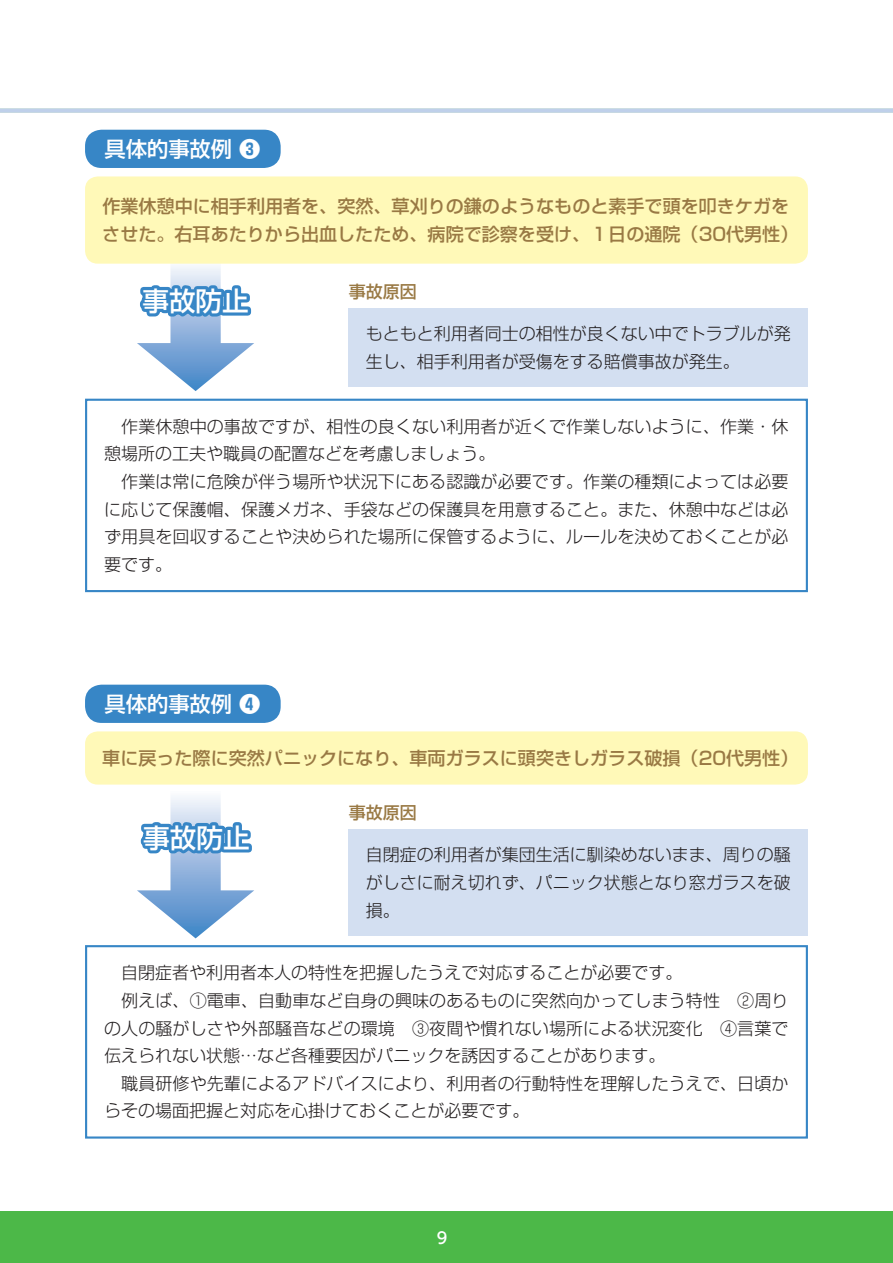
<style>
.page{position:relative;width:893px;height:1263px;background:#fff}
.page>*{position:absolute;margin:0;border:0;box-sizing:border-box;transform-origin:0 0}
.t1{font:500 26.55px "Shin Go Pr 6";color:#fff}
.t2{font:500 21.3px "Shin Go Pr 6";color:#fff}
.t3{font:500 18px/27.6px "Shin Go Pr 6";color:#997944}
.t4{font:300 16.95px/27.6px "Shin Go Pr 6";letter-spacing:.005em;color:#231f20}
.t5{font:500 16.95px "Shin Go Pr 6";color:#997944}
.t6{font:500 15.9px "UD Shin Go Pro";color:#fff}
.s1{font-weight:700}
</style>
<div class="page">
<div style="left:0;top:1212px;width:893px;height:51px;background:#4cb848"></div>
<div style="left:0;top:108px;width:893px;height:5px;background:#bfd0ea"></div>
<svg style="left:137px;top:784px;width:118px;height:154px"></svg>
<svg style="left:137px;top:266px;width:117px;height:125px"></svg>
<div style="left:85px;top:176px;width:723px;height:88px;background:#fff9b8;border-radius:13px"></div>
<div style="left:85px;top:731px;width:723px;height:53px;background:#fff9b8;border-radius:13px"></div>
<div style="left:85px;top:399px;width:723px;height:193px;border:2px solid #3786c6"></div>
<div style="left:85px;top:945px;width:723px;height:193px;border:2px solid #3786c6"></div>
<div style="left:349px;top:308px;width:459px;height:79px;background:#d3dff1"></div>
<div style="left:349px;top:829px;width:459px;height:106px;background:#d3dff1"></div>
<div style="left:85px;top:130px;width:196px;height:38px;background:#3786c6;border-radius:16px"></div>
<div style="left:85px;top:685px;width:196px;height:38px;background:#3786c6;border-radius:16px"></div>
<p class="t2" style="left:105px;top:131px;width:157px">具体的事故例 <span class="s1">❸</span></p>
<p class="t3" style="left:102px;top:191px;width:698px">作業休憩中に相手利用者を、突然、草刈りの鎌のようなものと素手で頭を叩きケガをさせた。右耳あたりから出血したため、病院で診察を受け、１日の通院（30代男性）</p>
<h1 class="t1" style="left:142px;top:279px;width:108px">事故防止</h1>
<p class="t5" style="left:349px;top:277px;width:70px">事故原因</p>
<p class="t4" style="left:366px;top:319px;width:427px">もともと利用者同士の相性が良くない中でトラブルが発生し、相手利用者が受傷をする賠償事故が発生。</p>
<p class="t4" style="left:104px;top:411px;width:686px">　作業休憩中の事故ですが、相性の良くない利用者が近くで作業しないように、作業・休憩場所の工夫や職員の配置などを考慮しましょう。<br>　作業は常に危険が伴う場所や状況下にある認識が必要です。作業の種類によっては必要に応じて保護帽、保護メガネ、手袋などの保護具を用意すること。また、休憩中などは必ず用具を回収することや決められた場所に保管するように、ルールを決めておくことが必要です。</p>
<p class="t2" style="left:105px;top:686px;width:157px">具体的事故例 <span class="s1">❹</span></p>
<p class="t3" style="left:102px;top:743px;width:698px">車に戻った際に突然パニックになり、車両ガラスに頭突きしガラス破損（20代男性）</p>
<h1 class="t1" style="left:143px;top:816px;width:108px">事故防止</h1>
<p class="t5" style="left:349px;top:798px;width:70px">事故原因</p>
<p class="t4" style="left:366px;top:839px;width:427px;text-align:justify">自閉症の利用者が集団生活に馴染めないまま、周りの騒がしさに耐え切れず、パニック状態となり窓ガラスを破損。</p>
<p class="t4" style="left:104px;top:957px;width:686px">　自閉症者や利用者本人の特性を把握したうえで対応することが必要です。<br>　例えば、①電車、自動車など自身の興味のあるものに突然向かってしまう特性　②周りの人の騒がしさや外部騒音などの環境　③夜間や慣れない場所による状況変化　④言葉で伝えられない状態…など各種要因がパニックを誘因することがあります。<br>　職員研修や先輩によるアドバイスにより、利用者の行動特性を理解したうえで、日頃からその場面把握と対応を心掛けておくことが必要です。</p>
<p class="t6" style="left:437px;top:1224px;width:12px">9</p>
</div>
